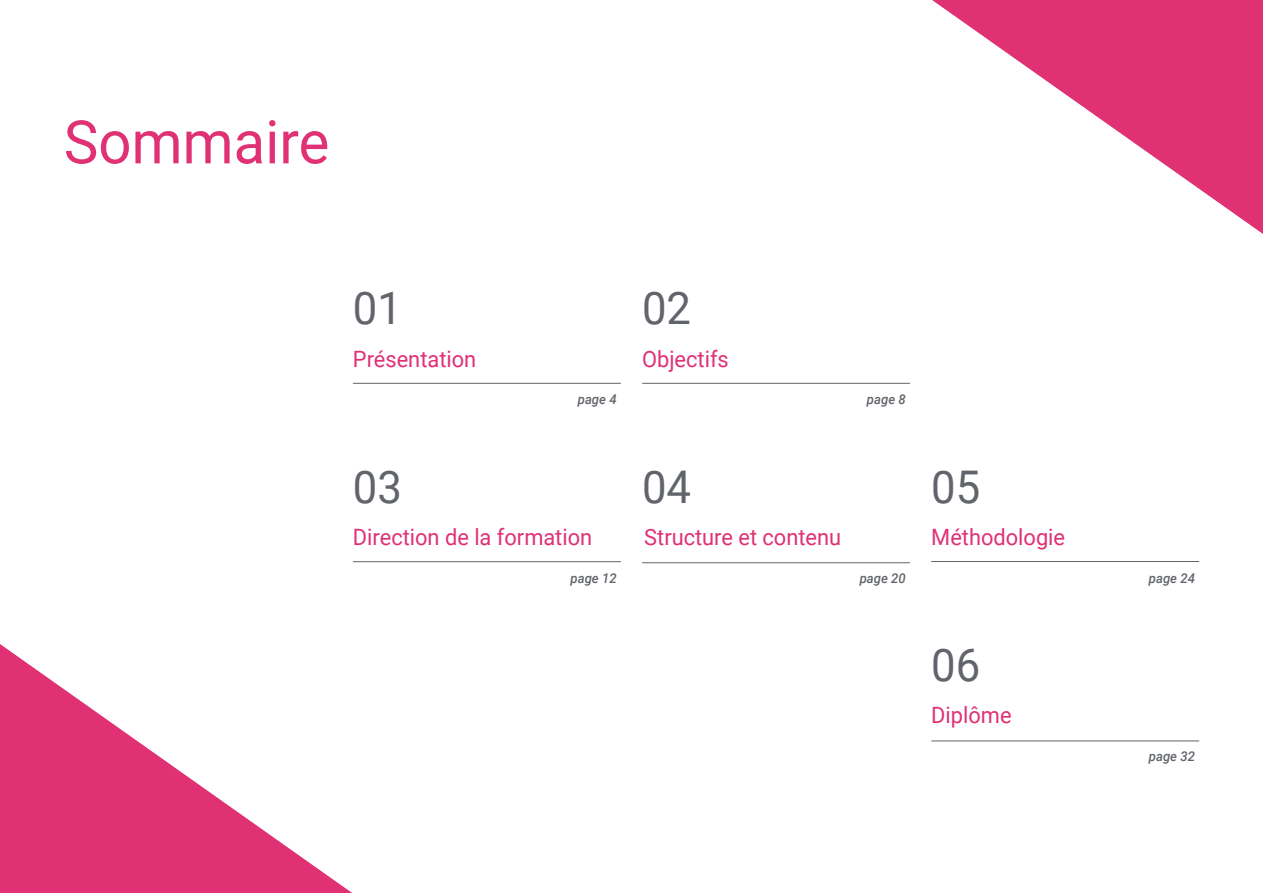
<style>
.page{position:relative;width:1263px;height:893px;background:#fff}
.page>*{position:absolute;margin:0;border:0;box-sizing:border-box;transform-origin:0 0}
.t1{font:60px "Roboto";color:#df3174}
.t2{font:45px "Roboto";color:#61646a}
.t3{font:22.5px "Roboto";color:#df3174}
.t4{font:italic 500 13.5px "Roboto";color:#61646a}
</style>
<div class="page">
<svg style="left:0;top:644px;width:352px;height:249px"></svg>
<hr style="left:353px;top:383px;width:268px;height:1px;background:#61646a">
<hr style="left:642px;top:562px;width:268px;height:1px;background:#61646a">
<hr style="left:642px;top:383px;width:268px;height:1px;background:#61646a">
<hr style="left:931px;top:741px;width:268px;height:1px;background:#61646a">
<hr style="left:931px;top:561px;width:268px;height:1px;background:#61646a">
<hr style="left:353px;top:561px;width:268px;height:1px;background:#61646a">
<svg style="left:932px;top:0;width:331px;height:234px"></svg>
<h1 class="t1" style="left:64px;top:100px;width:267px">Sommaire</h1>
<h2 class="t2" style="left:353px;top:277px;width:51px">01</h2>
<h2 class="t2" style="left:642px;top:277px;width:51px">02</h2>
<p class="t3" style="left:353px;top:343px;width:125px">Présentation</p>
<p class="t4" style="left:578px;top:390px;width:40px">page 4</p>
<p class="t3" style="left:642px;top:343px;width:88px">Objectifs</p>
<h2 class="t2" style="left:353px;top:455px;width:51px">03</h2>
<h2 class="t2" style="left:642px;top:455px;width:51px">04</h2>
<p class="t3" style="left:353px;top:521px;width:241px">Direction de la formation</p>
<p class="t3" style="left:644px;top:521px;width:198px">Structure et contenu</p>
<p class="t4" style="left:867px;top:390px;width:40px">page 8</p>
<p class="t4" style="left:570px;top:568px;width:48px">page 12</p>
<p class="t4" style="left:860px;top:569px;width:48px">page 20</p>
<h2 class="t2" style="left:931px;top:455px;width:51px">05</h2>
<p class="t3" style="left:931px;top:521px;width:135px">Méthodologie</p>
<h2 class="t2" style="left:931px;top:633px;width:51px">06</h2>
<p class="t3" style="left:931px;top:699px;width:82px">Diplôme</p>
<p class="t4" style="left:1149px;top:569px;width:48px">page 24</p>
<p class="t4" style="left:1149px;top:747px;width:48px">page 32</p>
</div>
